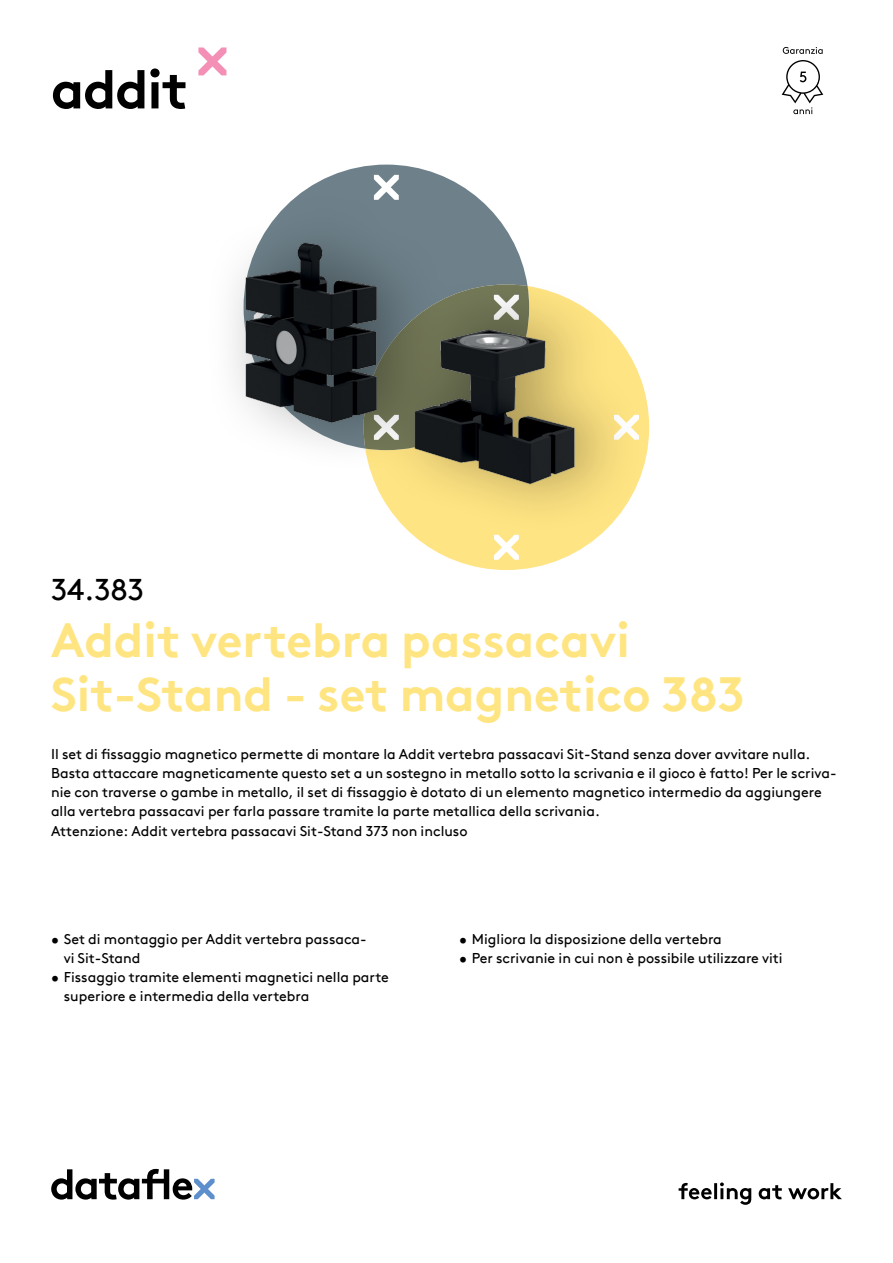
<style>
.page{position:relative;width:893px;height:1263px;background:#fff}
.page>*{position:absolute;margin:0;border:0;box-sizing:border-box;transform-origin:0 0}
.hoofdstuk{font:700 54px "Brown Pro TT";letter-spacing:-.02em;color:#000}
.productnaam{font:700 48px/54px "Brown Pro TT";color:#ffe582}
.productnummer{font:30px "Brown Pro TT";color:#000}
.omschrijving{font:14.25px/19.2px "Brown Pro TT";color:#000}
</style>
<div class="page">
<svg style="left:51px;top:1169px;width:164px;height:30px"></svg>
<svg style="left:679px;top:1182px;width:163px;height:23px"></svg>
<svg style="left:198px;top:47px;width:28px;height:28px"></svg>
<img style="left:232px;top:164px;width:409px;height:406px">
<svg style="left:783px;top:47px;width:40px;height:7px"></svg>
<svg style="left:782px;top:60px;width:41px;height:54px"></svg>
<p class="hoofdstuk" style="left:51px;top:46px;width:139px">addit</p>
<p class="productnummer" style="left:51px;top:566px;width:95px">34.383</p>
<p class="productnaam" style="left:51px;top:608px;width:695px">Addit vertebra passacavi<br>Sit-Stand - set magnetico 383</p>
<p class="omschrijving" style="left:51px;top:743px;width:787px">Il set di fissaggio magnetico permette di montare la Addit vertebra passacavi Sit-Stand senza dover avvitare nulla.<br>Basta attaccare magneticamente questo set a un sostegno in metallo sotto la scrivania e il gioco è fatto! Per le scriva&shy;nie con traverse o gambe in metallo, il set di fissaggio è dotato di un elemento magnetico intermedio da aggiungere alla vertebra passacavi per farla passare tramite la parte metallica della scrivania.<br>Attenzione: Addit vertebra passacavi Sit-Stand 373 non incluso</p>
<p class="omschrijving" style="left:64px;top:928px;width:305px;text-indent:-13px">• Set di montaggio per Addit vertebra passaca&shy;vi Sit-Stand</p>
<p class="omschrijving" style="left:64px;top:966px;width:327px;text-indent:-13px">• Fissaggio tramite elementi magnetici nella parte superiore e intermedia della vertebra</p>
<p class="omschrijving" style="left:459px;top:928px;width:264px">• Migliora la disposizione della vertebra</p>
<p class="omschrijving" style="left:459px;top:947px;width:325px">• Per scrivanie in cui non è possibile utilizzare viti</p>
</div>
